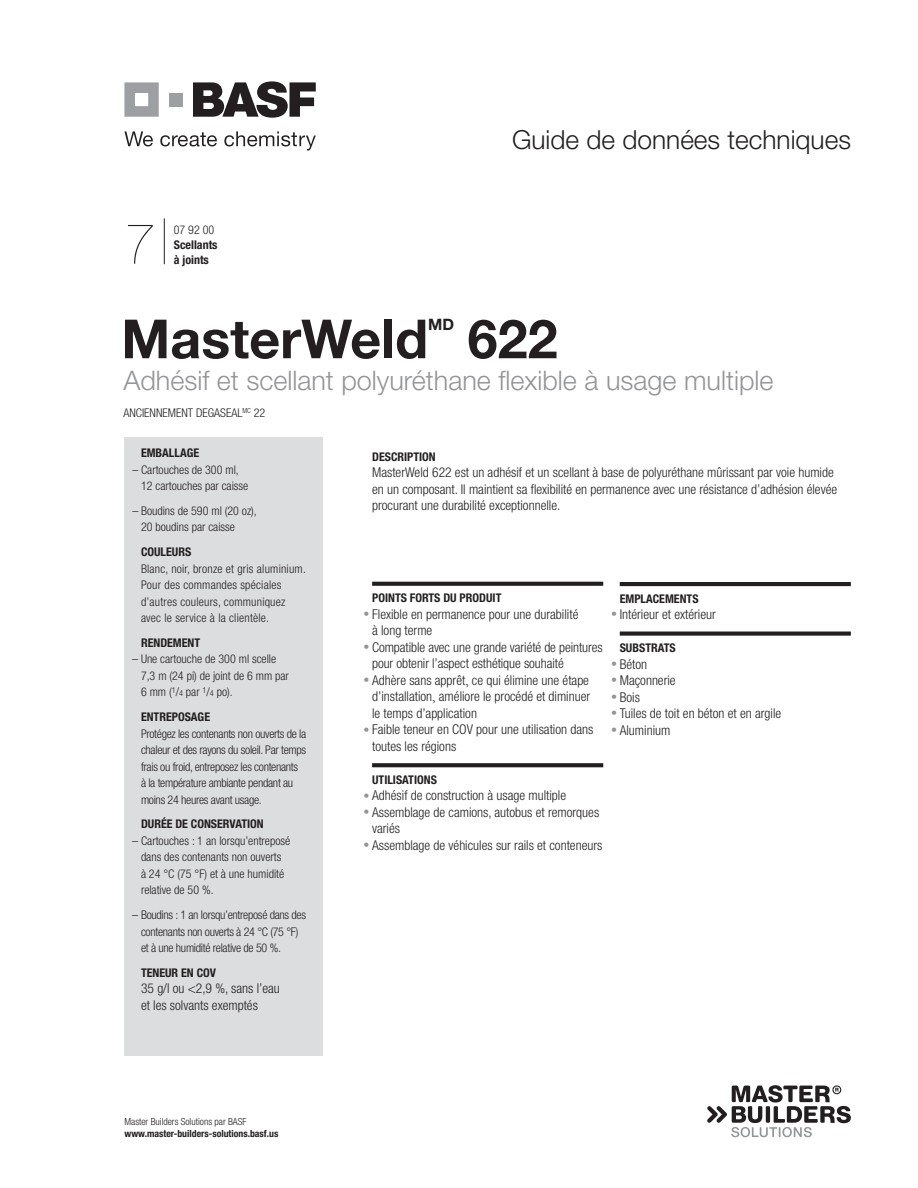
<style>
.page{position:relative;width:918px;height:1188px;background:#fff}
.page>*{position:absolute;margin:0;border:0;box-sizing:border-box;transform-origin:0 0}
.CSI_DIV__Number___Ma{font:200 57px "Helvetica Neue LT Std";color:#231f20}
.Product_Name__Main_T{font:700 54px "Helvetica Neue LT Std";color:#231f20}
.Product_Name_Subhead{font:300 27px "Helvetica Neue LT Std";color:#939598}
.Product_Name_Subhead-2{font:300 26.25px "Helvetica Neue LT Std";color:#231f20}
.Product_Name__Main_T-2{font:700 15.75px "Helvetica Neue LT Std";color:#231f20}
.Bullets_Body__Body_C{font:300 condensed 13.5px/16.5px "Helvetica Neue LT Std";color:#231f20}
.Body_Copy__Indent{font:300 condensed 13.5px/16.5px "Helvetica Neue LT Std";color:#231f20}
.Side_Block_Body_Copy{font:300 condensed 13.5px/16.5px "Helvetica Neue LT Std";color:#231f20}
.Side_Block_Body_Copy-2{font:300 condensed 12px/16.5px "Helvetica Neue LT Std";letter-spacing:-.025em;color:#231f20}
.Side_Block_Body_Copy-3{font:300 condensed 12px/16.5px "Helvetica Neue LT Std";color:#231f20}
.Side_Block_Body_Copy-4{font:300 condensed 12px/16.5px "Helvetica Neue LT Std";letter-spacing:.02em;color:#231f20}
.Headers_with_Rule__B{font:700 condensed 12px "Helvetica Neue LT Std";color:#231f20}
.Side_Block_Body_Copy-5{font:700 condensed 12px "Helvetica Neue LT Std";color:#231f20}
.Product_Name_Subhead-3{font:300 condensed 12px "Helvetica Neue LT Std";color:#231f20}
.CSI_DIV__Main___Main{font:700 condensed 12px/15px "Helvetica Neue LT Std";color:#231f20}
.Body_Copy__Indent-2{font:700 condensed 12px "Helvetica Neue LT Std";color:#231f20}
.t1{font:700 condensed 9.75px/11.7px "Helvetica Neue LT Std";color:#231f20}
.s1{font-weight:300}
.s2{font-weight:700}
.s3{font-size:8.25px}
.s4{font-size:12px;color:#939598}
.s5{font-family:"Times New Roman";font-weight:400;font-stretch:normal}
</style>
<div class="page">
<div style="left:125px;top:437px;width:198px;height:619px;background:#dcdddf"></div>
<svg style="left:372px;top:582px;width:231px;height:4px"></svg>
<svg style="left:372px;top:763px;width:231px;height:4px"></svg>
<hr style="left:620px;top:582px;width:231px;height:4px;background:#231f20">
<svg style="left:620px;top:632px;width:231px;height:4px"></svg>
<hr style="left:164px;top:218px;width:1px;height:46px;background:#231f20">
<svg style="left:707px;top:1085px;width:144px;height:52px"></svg>
<svg style="left:124px;top:82px;width:35px;height:35px"></svg>
<div style="left:169px;top:93px;width:13px;height:13px;background:#9d9fa2"></div>
<svg style="left:193px;top:81px;width:123px;height:37px"></svg>
<svg style="left:124px;top:131px;width:29px;height:15px"></svg>
<svg style="left:160px;top:132px;width:57px;height:14px"></svg>
<svg style="left:224px;top:131px;width:92px;height:20px"></svg>
<p class="CSI_DIV__Number___Ma" style="left:125px;top:211px;width:33px">7</p>
<p class="CSI_DIV__Main___Main" style="left:174px;top:222px;width:45px"><span class="s1">07 92 00<br></span>Scellants</p>
<p class="CSI_DIV__Main___Main" style="left:174px;top:252px;width:37px">à joints</p>
<p class="Product_Name_Subhead-2" style="left:512px;top:123px;width:340px">Guide de données techniques</p>
<p class="Product_Name__Main_T" style="left:121px;top:306px;width:308px">MasterWeld</p>
<p class="Product_Name__Main_T-2" style="left:428px;top:314px;width:27px">MD</p>
<p class="Product_Name__Main_T" style="left:468px;top:306px;width:92px">622</p>
<p class="Product_Name_Subhead" style="left:123px;top:364px;width:652px">Adhésif et scellant polyuréthane flexible à usage multiple</p>
<p class="Product_Name_Subhead-3" style="left:123px;top:406px;width:143px">ANCIENNEMENT DEGASEAL<sup>MC</sup> 22</p>
<p class="Body_Copy__Indent-2" style="left:372px;top:449px;width:65px">DESCRIPTION</p>
<p class="Body_Copy__Indent" style="left:372px;top:464px;width:467px">MasterWeld 622 est un adhésif et un scellant à base de polyuréthane mûrissant par voie humide en un composant. Il maintient sa flexibilité en permanence avec une résistance d’adhésion élevée procurant une durabilité exceptionnelle.</p>
<p class="Side_Block_Body_Copy-5" style="left:141px;top:446px;width:60px">EMBALLAGE</p>
<p class="Side_Block_Body_Copy-3" style="left:141px;top:461px;width:109px;text-indent:-9px">– Cartouches de 300 ml,<br>12 cartouches par caisse</p>
<p class="Side_Block_Body_Copy-3" style="left:141px;top:502px;width:117px;text-indent:-9px">– Boudins de 590 ml (20 oz),<br>20 boudins par caisse</p>
<p class="Side_Block_Body_Copy-4" style="left:141px;top:544px;width:166px"><span class="s2">COULEURS<br></span>Blanc, noir, bronze et gris aluminium.<br>Pour des commandes spéciales d’autres couleurs, communiquez avec le service à la clientèle.</p>
<p class="Side_Block_Body_Copy-5" style="left:141px;top:635px;width:61px">RENDEMENT</p>
<p class="Side_Block_Body_Copy-3" style="left:141px;top:651px;width:149px;text-indent:-9px">– Une cartouche de 300 ml scelle<br>7,3 m (24 pi) de joint de 6 mm par<br>6 mm (<sup>1</sup>/<span class="s3">4</span> par <sup>1</sup>/<span class="s3">4</span> po).</p>
<p class="Side_Block_Body_Copy-2" style="left:141px;top:709px;width:167px"><span class="s2">ENTREPOSAGE<br></span>Protégez les contenants non ouverts de la chaleur et des rayons du soleil. Par temps frais ou froid, entreposez les contenants à la température ambiante pendant au moins 24 heures avant usage.</p>
<p class="Side_Block_Body_Copy-5" style="left:141px;top:817px;width:124px">DURÉE DE CONSERVATION</p>
<p class="Side_Block_Body_Copy-3" style="left:141px;top:832px;width:151px;text-indent:-9px">– Cartouches : 1 an lorsqu’entreposé dans des contenants non ouverts<br>à 24 °C (75 °F) et à une humidité relative de 50 %.</p>
<p class="Side_Block_Body_Copy-2" style="left:141px;top:907px;width:167px;text-indent:-9px">– Boudins : 1 an lorsqu’entreposé dans des contenants non ouverts à 24 °C (75 °F) et à une humidité relative de 50 %.</p>
<p class="Side_Block_Body_Copy-5" style="left:141px;top:965px;width:77px">TENEUR EN COV</p>
<p class="Side_Block_Body_Copy" style="left:141px;top:980px;width:140px">35 g/l ou &lt;2,9 %, sans l’eau et les solvants exemptés</p>
<p class="Headers_with_Rule__B" style="left:372px;top:591px;width:131px">POINTS FORTS DU PRODUIT</p>
<p class="Bullets_Body__Body_C" style="left:372px;top:606px;width:208px;text-indent:-9px"><span class="s4">•</span> Flexible en permanence pour une durabilité à long terme</p>
<p class="Bullets_Body__Body_C" style="left:372px;top:639px;width:232px;text-indent:-9px"><span class="s4">•</span> Compatible avec une grande variété de peintures pour obtenir l’aspect esthétique souhaité</p>
<p class="Bullets_Body__Body_C" style="left:372px;top:672px;width:220px;text-align:justify;text-indent:-9px"><span class="s4">•</span> Adhère sans apprêt<span class="s5">,</span> ce qui élimine une étape d’installation<span class="s5">,</span> améliore le procédé et diminuer le temps d’application</p>
<p class="Bullets_Body__Body_C" style="left:372px;top:721px;width:223px;text-indent:-9px"><span class="s4">•</span> Faible teneur en COV pour une utilisation dans toutes les régions</p>
<p class="Headers_with_Rule__B" style="left:372px;top:772px;width:66px">UTILISATIONS</p>
<p class="Bullets_Body__Body_C" style="left:364px;top:787px;width:204px"><span class="s4">•</span> Adhésif de construction à usage multiple</p>
<p class="Bullets_Body__Body_C" style="left:372px;top:804px;width:229px;text-indent:-9px"><span class="s4">•</span> Assemblage de camions, autobus et remorques variés</p>
<p class="Bullets_Body__Body_C" style="left:364px;top:837px;width:240px"><span class="s4">•</span> Assemblage de véhicules sur rails et conteneurs</p>
<p class="Headers_with_Rule__B" style="left:620px;top:591px;width:80px">EMPLACEMENTS</p>
<p class="Bullets_Body__Body_C" style="left:611px;top:606px;width:106px"><span class="s4">•</span> Intérieur et extérieur</p>
<p class="Headers_with_Rule__B" style="left:620px;top:641px;width:58px">SUBSTRATS</p>
<p class="Bullets_Body__Body_C" style="left:611px;top:656px;width:38px"><span class="s4">•</span> Béton</p>
<p class="Bullets_Body__Body_C" style="left:611px;top:672px;width:66px"><span class="s4">•</span> Maçonnerie</p>
<p class="Bullets_Body__Body_C" style="left:611px;top:689px;width:30px"><span class="s4">•</span> Bois</p>
<p class="Bullets_Body__Body_C" style="left:611px;top:705px;width:172px"><span class="s4">•</span> Tuiles de toit en béton et en argile</p>
<p class="Bullets_Body__Body_C" style="left:611px;top:722px;width:61px"><span class="s4">•</span> Aluminium</p>
<p class="t1" style="left:125px;top:1116px;width:155px"><span class="s1">Master Builders Solutions par BASF </span>www.master-builders-solutions.basf.us</p>
</div>
